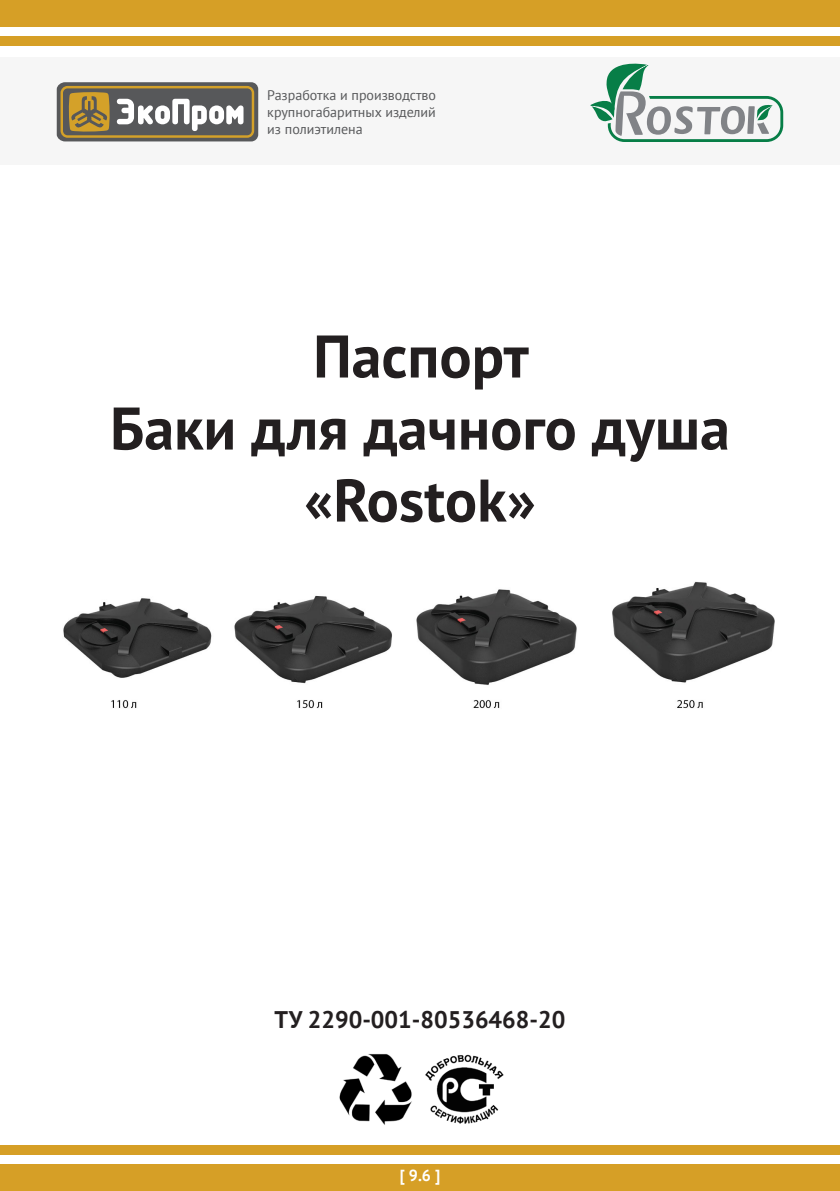
<style>
.page{position:relative;width:840px;height:1191px;background:#fff}
.page>*{position:absolute;margin:0;border:0;box-sizing:border-box;transform-origin:0 0}
.Титульный_заголовок{font:700 60px/72px "PT Sans";color:#231f20;text-align:center}
.ТУ{font:700 24px "PT Sans";color:#231f20}
.Версия{font:700 16px "PT Sans";color:#fff}
.Адресная_строка{font:14px "PT Sans";color:#57585a}
</style>
<div class="page">
<div style="left:0;top:0;width:839px;height:27px;background:#d69f26"></div>
<div style="left:0;top:36px;width:839px;height:9px;background:#d69f26"></div>
<div style="left:0;top:1164px;width:839px;height:27px;background:#d69f26"></div>
<div style="left:0;top:1145px;width:839px;height:10px;background:#d69f26"></div>
<img style="left:63px;top:581px;width:712px;height:128px">
<div style="left:0;top:57px;width:839px;height:107px;background:#f6f6f6"></div>
<div style="left:57px;top:82px;width:201px;height:59px;background:#57585a;border-radius:7px"></div>
<svg style="left:60px;top:86px;width:194px;height:52px"></svg>
<svg style="left:590px;top:63px;width:192px;height:79px"></svg>
<img style="left:339px;top:1054px;width:73px;height:71px">
<img style="left:425px;top:1054px;width:79px;height:70px">
<p class="Адресная_строка" style="left:267px;top:86px;width:170px">Разработка и производство</p>
<p class="Адресная_строка" style="left:267px;top:103px;width:170px">крупногабаритных изделий</p>
<p class="Адресная_строка" style="left:267px;top:120px;width:97px">из полиэтилена</p>
<p class="Титульный_заголовок" style="left:313px;top:319px;width:217px">Паспорт</p>
<p class="Титульный_заголовок" style="left:110px;top:391px;width:621px">Баки для дачного душа «Rostok»</p>
<p class="ТУ" style="left:274px;top:1003px;width:292px">ТУ 2290-001-80536468-20</p>
<p class="Версия" style="left:399px;top:1164px;width:42px">[ 9.6 ]</p>
</div>
